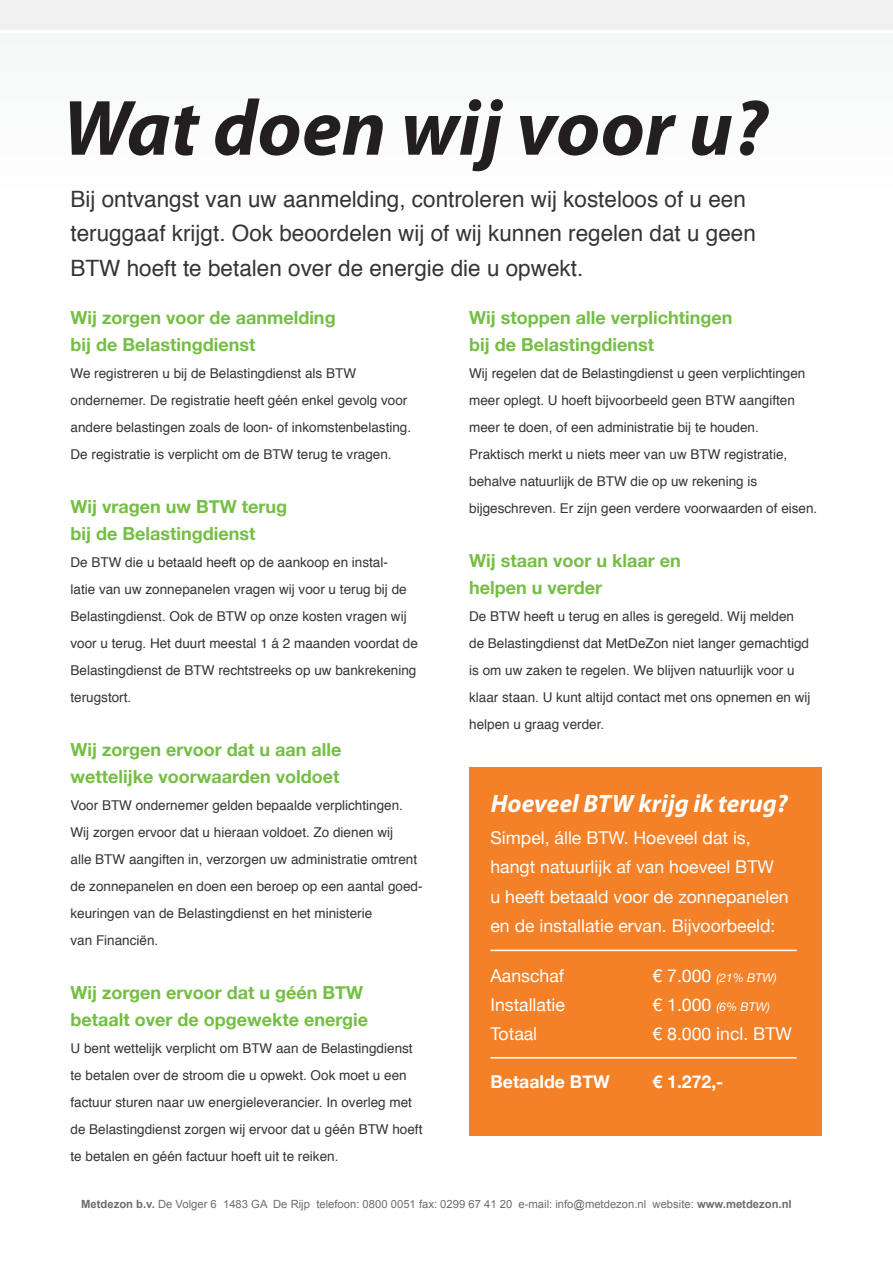
<style>
.page{position:relative;width:893px;height:1263px;background:#fff}
.page>*{position:absolute;margin:0;border:0;box-sizing:border-box;transform-origin:0 0}
.t1{font:italic 700 79.2px "Myriad Pro";color:#231f20}
.t2{font:italic 700 25.2px "Myriad Pro";color:#fff}
.t3{font:22.5px/34.5px "Helvetica";color:#363536}
.t4{font:700 18px/27px "Helvetica Neue";color:#74bf43}
.t5{font:17.7px/29.1px "Helvetica Neue";color:#fff}
.t6{font:700 17.7px "Helvetica Neue";color:#fff}
.t7{font:13.5px/27px "Helvetica";color:#363536}
.t8{font:italic 12px "Helvetica Neue";color:#fff}
.t9{font:11.25px "Arial";color:#6c6d70}
.s1{font-style:normal;font-size:17.7px}
.s2{font-weight:700}
</style>
<div class="page">
<div style="left:469px;top:767px;width:353px;height:368px;background:#f48027"></div>
<hr style="left:490px;top:1057px;width:307px;height:1px;background:#fff">
<hr style="left:490px;top:950px;width:307px;height:1px;background:#fff">
<h1 class="t1" style="left:63px;top:77px;width:707px">Wat doen wij voor u?</h1>
<h3 class="t3" style="left:71px;top:182px;width:687px">Bij ontvangst van uw aanmelding, controleren wij kosteloos of u een teruggaaf krijgt. Ook beoordelen wij of wij kunnen regelen dat u geen<br>BTW hoeft te betalen over de energie die u opwekt.</h3>
<h3 class="t4" style="left:469px;top:303px;width:265px">Wij stoppen alle verplichtingen bij de Belastingdienst</h3>
<p class="t7" style="left:469px;top:360px;width:350px">Wij regelen dat de Belastingdienst u geen verplichtingen meer oplegt. U hoeft bijvoorbeeld geen BTW aangiften meer te doen, of een administratie bij te houden.<br>Praktisch merkt u niets meer van uw BTW registratie, behalve natuurlijk de BTW die op uw rekening is bijgeschreven. Er zijn geen verdere voorwaarden of eisen.</p>
<h3 class="t4" style="left:469px;top:546px;width:213px">Wij staan voor u klaar en helpen u verder</h3>
<p class="t7" style="left:469px;top:603px;width:343px">De BTW heeft u terug en alles is geregeld. Wij melden de Belastingdienst dat MetDeZon niet langer gemachtigd is om uw zaken te regelen. We blijven natuurlijk voor u klaar staan. U kunt altijd contact met ons opnemen en wij helpen u graag verder.</p>
<h3 class="t4" style="left:71px;top:303px;width:267px">Wij zorgen voor de aanmelding bij de Belastingdienst</h3>
<p class="t7" style="left:71px;top:360px;width:342px">We registreren u bij de Belastingdienst als BTW ondernemer. De registratie heeft géén enkel gevolg voor andere belastingen zoals de loon- of inkomstenbelasting.<br>De registratie is verplicht om de BTW terug te vragen.</p>
<h3 class="t4" style="left:71px;top:492px;width:218px">Wij vragen uw BTW terug bij de Belastingdienst</h3>
<p class="t7" style="left:71px;top:549px;width:349px">De BTW die u betaald heeft op de aankoop en instal-<br>latie van uw zonnepanelen vragen wij voor u terug bij de Belastingdienst. Ook de BTW op onze kosten vragen wij voor u terug. Het duurt meestal 1 á 2 maanden voordat de Belastingdienst de BTW rechtstreeks op uw bankrekening terugstort.</p>
<h3 class="t4" style="left:71px;top:735px;width:272px">Wij zorgen ervoor dat u aan alle wettelijke voorwaarden voldoet</h3>
<p class="t7" style="left:71px;top:792px;width:354px">Voor BTW ondernemer gelden bepaalde verplichtingen.<br>Wij zorgen ervoor dat u hieraan voldoet. Zo dienen wij<br>alle BTW aangiften in, verzorgen uw administratie omtrent de zonnepanelen en doen een beroep op een aantal goed&shy;keuringen van de Belastingdienst en het ministerie<br>van Financiën.</p>
<h2 class="t2" style="left:491px;top:787px;width:299px">Hoeveel BTW krijg ik terug?</h2>
<h3 class="t5" style="left:490px;top:822px;width:300px">Simpel, álle BTW. Hoeveel dat is, hangt natuurlijk af van hoeveel BTW<br>u heeft betaald voor de zonnepanelen en de installatie ervan. Bijvoorbeeld:</h3>
<h3 class="t5" style="left:490px;top:959px;width:75px">Aanschaf</h3>
<p class="t8" style="left:652px;top:967px;width:126px"><span class="s1">€ 7.000</span> (21% BTW)</p>
<h3 class="t5" style="left:490px;top:988px;width:76px">Installatie</h3>
<p class="t8" style="left:652px;top:996px;width:119px"><span class="s1">€ 1.000</span> (6% BTW)</p>
<h3 class="t5" style="left:490px;top:1017px;width:48px">Totaal</h3>
<h3 class="t5" style="left:652px;top:1017px;width:141px">€ 8.000 incl. BTW</h3>
<h3 class="t6" style="left:490px;top:1065px;width:121px">Betaalde BTW</h3>
<h3 class="t6" style="left:652px;top:1065px;width:73px">€ 1.272,-</h3>
<h3 class="t4" style="left:71px;top:978px;width:299px">Wij zorgen ervoor dat u géén BTW betaalt over de opgewekte energie</h3>
<p class="t7" style="left:71px;top:1035px;width:353px">U bent wettelijk verplicht om BTW aan de Belastingdienst te betalen over de stroom die u opwekt. Ook moet u een factuur sturen naar uw energieleverancier. In overleg met de Belastingdienst zorgen wij ervoor dat u géén BTW hoeft te betalen en géén factuur hoeft uit te reiken.</p>
<p class="t9" style="left:81px;top:1197px;width:712px"><span class="s2">Metdezon b.v.</span> De Volger 6 1483 GA De Rijp telefoon: 0800 0051 fax: 0299 67 41 20 e-mail: info@metdezon.nl website: <span class="s2">www.metdezon.nl</span></p>
</div>
